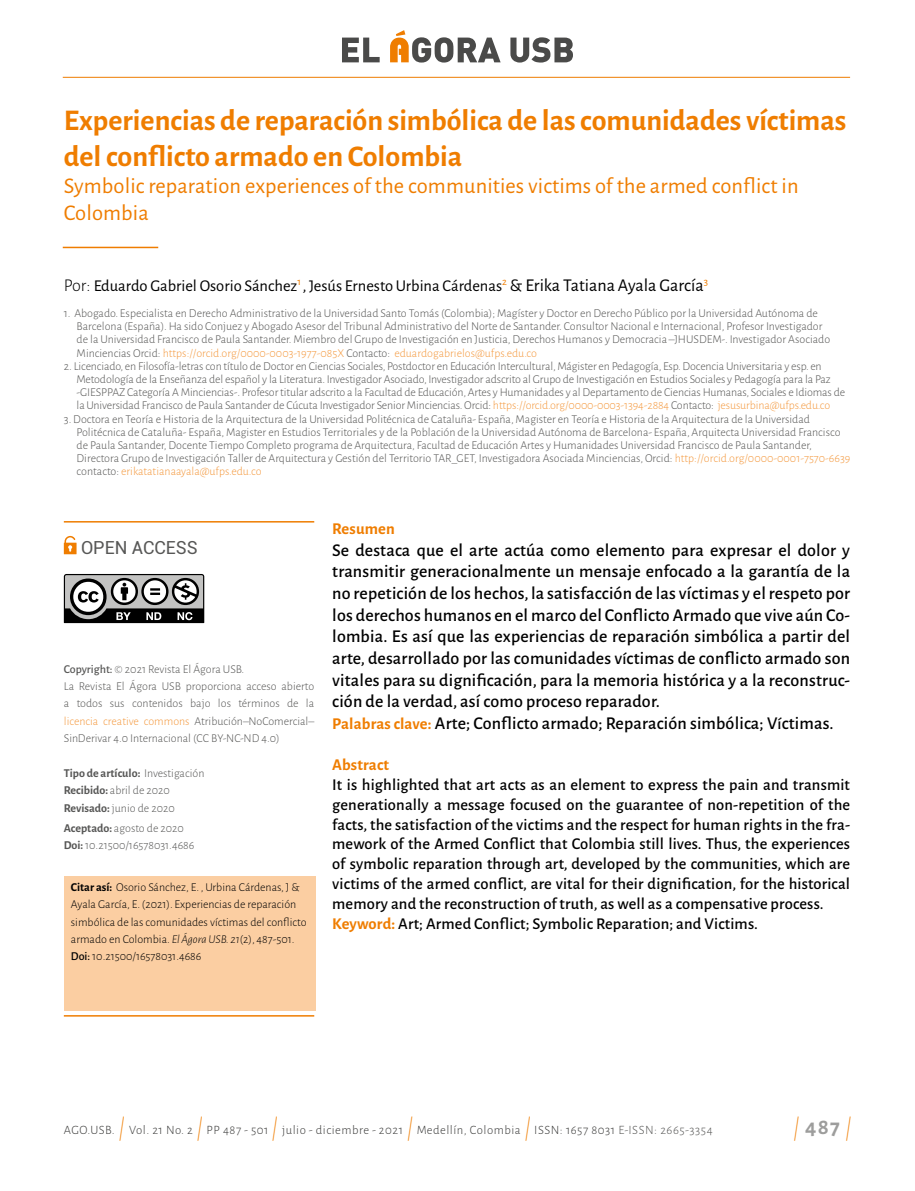
<style>
.page{position:relative;width:915px;height:1191px;background:#fff}
.page>*{position:absolute;margin:0;border:0;box-sizing:border-box;transform-origin:0 0}
.t1{font:700 30px/36px "Alegreya Sans";color:#ef7d00}
.t2{font:italic 100 28.8px "Roboto";color:#ef7d00}
.t3{font:22.5px/27px "Alegreya Sans";letter-spacing:.005em;color:#ef7d00}
.t4{font:700 22.5px "Alegreya Sans";color:#9d9d9c}
.t5{font:500 18px/21.6px "Alegreya Sans";letter-spacing:.01em;color:#000}
.t6{font:18px "Roboto";color:#575756}
.t7{font:500 16.5px/19.8px "Alegreya Sans";letter-spacing:.01em;color:#000}
.t8{font:16.5px "Alegreya Sans";color:#000}
.t9{font:700 16.5px "Alegreya Sans";letter-spacing:.01em;color:#ef7d00}
.t10{font:300 12.75px "Alegreya Sans";letter-spacing:.04em;color:#3c3c3b}
.t11{font:300 12.75px "Alegreya Sans";letter-spacing:.04em;color:#575756}
.t12{font:300 12px/13.2px "Alegreya Sans";color:#575756}
.t13{font:300 12px/17.4px "Alegreya Sans";color:#000}
.s1{font-weight:300;font-size:18px}
.s2{font-size:18px}
.s3{color:#f4993f}
.s4{font-weight:500}
.s5{font-weight:700}
.s6{font-style:italic}
.s7{font-size:16.5px}
.s8{font-weight:700;font-size:16.5px;color:#ef7d00}
.s9{font-weight:700;color:#ef7d00}
.s10{color:#3c3c3b}
.s11{font-family:"Roboto";font-weight:100;font-style:italic;font-size:28.8px;color:#ef7d00}
</style>
<div class="page">
<svg style="left:342px;top:38px;width:37px;height:24px"></svg>
<svg style="left:390px;top:30px;width:110px;height:33px"></svg>
<svg style="left:510px;top:37px;width:62px;height:26px"></svg>
<hr style="left:63px;top:77px;width:786px;height:1px;background:#ef7d00">
<div style="left:64px;top:876px;width:251px;height:135px;background:#fbcea2"></div>
<hr style="left:64px;top:521px;width:250px;height:1px;background:#ef7d00">
<hr style="left:64px;top:1015px;width:250px;height:1px;background:#ef7d00">
<svg style="left:64px;top:536px;width:12px;height:18px"></svg>
<svg style="left:64px;top:574px;width:140px;height:49px"></svg>
<hr style="left:63px;top:247px;width:95px;height:1px;background:#ef7d00">
<h1 class="t1" style="left:64px;top:101px;width:783px">Experiencias de reparación simbólica de las comunidades víctimas del conflicto armado en Colombia</h1>
<h3 class="t3" style="left:64px;top:172px;width:736px">Symbolic reparation experiences of the communities victims of the armed conflict in<br>Colombia</h3>
<h3 class="t8" style="left:64px;top:274px;width:645px"><span class="s1">Por:</span> Eduardo Gabriel Osorio Sánchez<sup>1</sup><span class="s2">,</span> Jesús Ernesto Urbina Cárdenas<sup>2</sup> <span class="s2">&amp; Erika Tatiana Ayala García</span><sup>3</sup></h3>
<p class="t12" style="left:77px;top:306px;width:754px;text-indent:-13px">1. Abogado. Especialista en Derecho Administrativo de la Universidad Santo Tomás (Colombia); Magíster y Doctor en Derecho Público por la Universidad Autónoma de Barcelona (España). Ha sido Conjuez y Abogado Asesor del Tribunal Administrativo del Norte de Santander. Consultor Nacional e Internacional, Profesor Investigador de la Universidad Francisco de Paula Santander. Miembro del Grupo de Investigación en Justicia, Derechos Humanos y Democracia –JHUSDEM-. Investigador Asociado Minciencias Orcid: <span class="s3">https://orcid.org/0000-0003-1977-085X</span> Contacto: <span class="s3">eduardogabrielos@ufps.edu.co</span></p>
<p class="t12" style="left:77px;top:359px;width:769px;text-indent:-13px">2. Licenciado, en Filosofía-letras con título de Doctor en Ciencias Sociales, Postdoctor en Educación Intercultural, Mágister en Pedagogía, Esp. Docencia Universitaria y esp. en Metodología de la Enseñanza del español y la Literatura. Investigador Asociado, Investigador adscrito al Grupo de Investigación en Estudios Sociales y Pedagogía para la Paz -GIESPPAZ Categoría A Minciencias-. Profesor titular adscrito a la Facultad de Educación, Artes y Humanidades y al Departamento de Ciencias Humanas, Sociales e Idiomas de la Universidad Francisco de Paula Santander de Cúcuta Investigador Senior Minciencias. Orcid: <span class="s3">https://orcid.org/0000-0003-1394-2884</span> Contacto: <span class="s3">jesusurbina@ufps.edu.co</span></p>
<p class="t12" style="left:77px;top:412px;width:775px;text-indent:-13px">3. Doctora en Teoría e Historia de la Arquitectura de la Universidad Politécnica de Cataluña- España, Magister en Teoría e Historia de la Arquitectura de la Universidad Politécnica de Cataluña- España, Magister en Estudios Territoriales y de la Población de la Universidad Autónoma de Barcelona- España, Arquitecta Universidad Francisco de Paula Santander, Docente Tiempo Completo programa de Arquitectura, Facultad de Educación Artes y Humanidades Universidad Francisco de Paula Santander, Directora Grupo de Investigación Taller de Arquitectura y Gestión del Territorio TAR_GET, Investigadora Asociada Minciencias, Orcid: <span class="s3">http://orcid.org/0000-0001-7570-6639 </span>contacto: <span class="s3">erikatatianaayala@ufps.edu.co</span></p>
<h3 class="t6" style="left:81px;top:535px;width:118px">OPEN ACCESS</h3>
<p class="t12" style="left:64px;top:659px;width:252px;line-height:17.4px"><span class="s4">Copyright:</span> © 2021 Revista El Ágora USB.<br>La Revista El Ágora USB proporciona acceso abierto a todos sus contenidos bajo los términos de la <span class="s3">licencia creative commons</span> Atribución–NoComercial– SinDerivar 4.0 Internacional (CC BY-NC-ND 4.0)</p>
<p class="t12" style="left:64px;top:764px;width:142px;line-height:17.4px"><span class="s5">Tipo de artículo:</span> Investigación<br><span class="s5">Recibido:</span> abril de 2020<br><span class="s5">Revisado:</span> junio de 2020</p>
<p class="t12" style="left:64px;top:818px;width:132px;line-height:17.4px"><span class="s5">Aceptado:</span> agosto de 2020<br><span class="s5">Doi:</span> 10.21500/16578031.4686</p>
<p class="t13" style="left:71px;top:878px;width:237px"><span class="s5">Citar así:</span> Osorio Sánchez, E. , Urbina Cárdenas, J &amp; Ayala García, E. (2021). Experiencias de reparación simbólica de las comunidades víctimas del conflicto armado en Colombia. <span class="s6">El Ágora USB. 21</span>(2), 487-501.<br><span class="s4">Doi:</span> 10.21500/16578031.4686</p>
<h3 class="t9" style="left:332px;top:517px;width:64px">Resumen</h3>
<p class="t5" style="left:332px;top:538px;width:519px">Se destaca que el arte actúa como elemento para expresar el dolor y transmitir generacionalmente un mensaje enfocado a la garantía de la no repetición de los hechos, la satisfacción de las víctimas y el respeto por los derechos humanos en el marco del Conflicto Armado que vive aún Co&shy;lombia. Es así que las experiencias de reparación simbólica a partir del arte, desarrollado por las comunidades v<span class="s7">í</span>ctimas de conflicto armado son vitales para su dignificación, para la memoria histórica y a la reconstruc&shy;ción de la verdad, así como proceso reparador.<br><span class="s8">Palabras clave:</span> Arte; Conflicto armado; Reparación simbólica; V<span class="s7">í</span>ctimas.</p>
<h3 class="t9" style="left:332px;top:752px;width:58px">Abstract</h3>
<p class="t7" style="left:332px;top:773px;width:519px">It is highlighted that art acts as an element to express the pain and transmit generationally a message focused on the guarantee of non-repetition of the facts, the satisfaction of the victims and the respect for human rights in the fra&shy;mework of the Armed Conflict that Colombia still lives. Thus, the experiences of symbolic reparation through art, developed by the communities, which are victims of the armed conflict, are vital for their dignification, for the historical memory and the reconstruction of truth, as well as a compensative process.<br><span class="s9">Keyword:</span> Art; Armed Conflict; Symbolic Reparation; and Victims.</p>
<p class="t10" style="left:64px;top:1122px;width:52px">AGO.USB.</p>
<h2 class="t2" style="left:119px;top:1106px;width:7px">|</h2>
<p class="t10" style="left:129px;top:1122px;width:65px">Vol. 21 No. 2</p>
<h2 class="t2" style="left:197px;top:1106px;width:7px">|</h2>
<p class="t10" style="left:206px;top:1122px;width:63px">PP 487 - 501</p>
<h2 class="t2" style="left:271px;top:1106px;width:7px">|</h2>
<p class="t10" style="left:282px;top:1122px;width:122px">julio - diciembre - 2021</p>
<h2 class="t2" style="left:407px;top:1106px;width:7px">|</h2>
<p class="t10" style="left:416px;top:1122px;width:105px">Medellín, Colombia</p>
<h2 class="t2" style="left:524px;top:1106px;width:7px">|</h2>
<p class="t11" style="left:534px;top:1122px;width:180px"><span class="s10">ISSN: 1657 8031</span> E-ISSN: 2665-3354</p>
<h3 class="t4" style="left:793px;top:1110px;width:59px"><span class="s11">|</span>487<span class="s11">|</span></h3>
</div>
